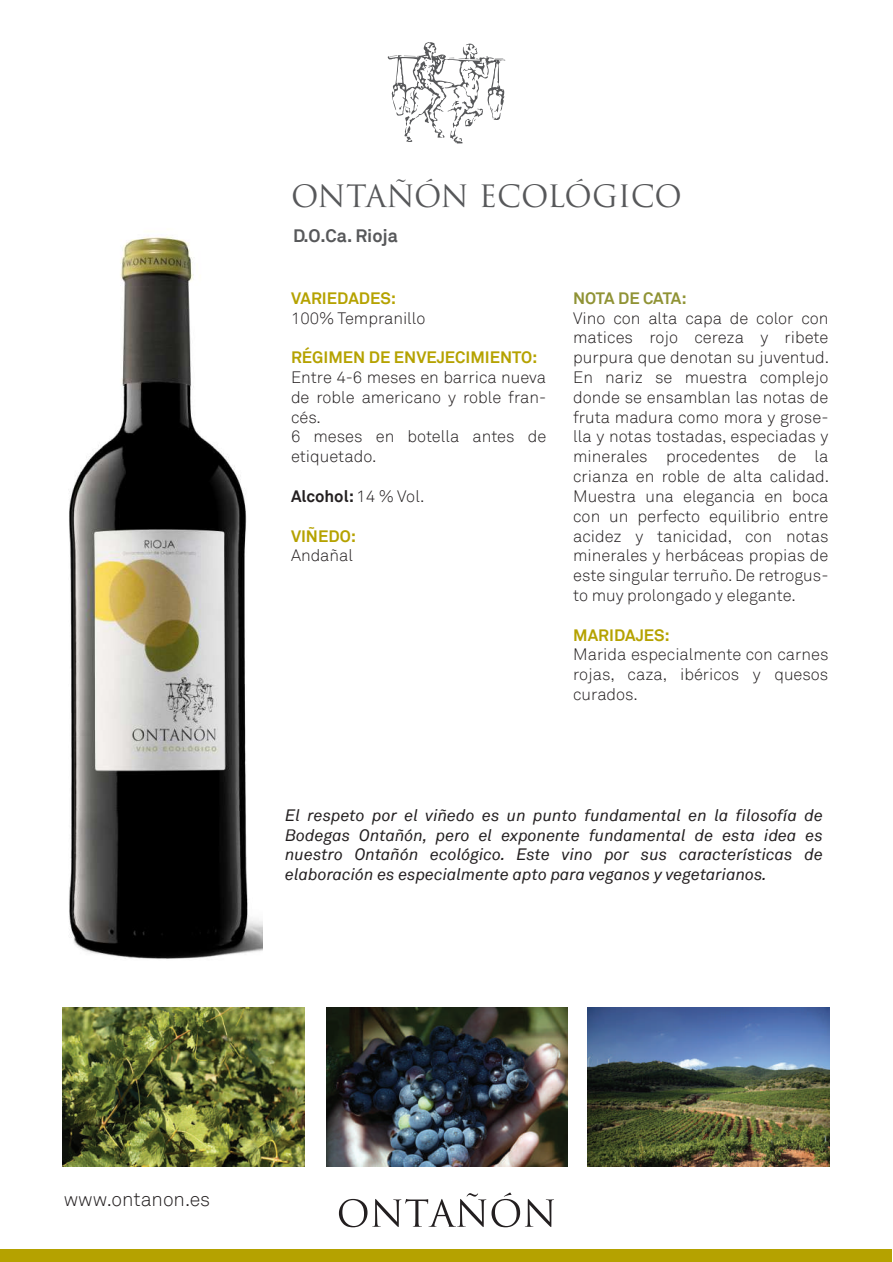
<style>
.page{position:relative;width:893px;height:1262px;background:#fff}
.page>*{position:absolute;margin:0;border:0;box-sizing:border-box;transform-origin:0 0}
.t1{font:30px "Trajan Pro";letter-spacing:-.015em;color:#57585a}
.t2{font:300 19.5px "Akkurat";color:#231f20}
.t3{font:700 18px "Akkurat";color:#57585a}
.t4{font:300 16.5px/19.8px "Akkurat";color:#231f20;text-align:justify}
.t5{font:italic 16.5px/19.8px "Akkurat";color:#231f20;text-align:justify}
.t6{font:700 16.5px "Akkurat";color:#b5a200}
.t7{font:700 16.5px "Akkurat";color:#231f20}
.t8{font:700 16.5px "Akkurat";letter-spacing:-.025em;color:#909335}
.s1{font-weight:300}
</style>
<div class="page">
<img style="left:62px;top:236px;width:200px;height:786px">
<img style="left:587px;top:1007px;width:242px;height:159px">
<img style="left:327px;top:1007px;width:240px;height:159px">
<img style="left:63px;top:1007px;width:242px;height:159px">
<div style="left:0;top:1249px;width:891px;height:13px;background:#b5a200"></div>
<svg style="left:339px;top:1192px;width:215px;height:35px"></svg>
<svg style="left:387px;top:42px;width:118px;height:101px"></svg>
<h1 class="t1" style="left:291px;top:177px;width:392px">ONTAÑÓN ECOLÓGICO</h1>
<p class="t3" style="left:293px;top:224px;width:106px">D.O.Ca. Rioja</p>
<p class="t6" style="left:291px;top:287px;width:107px">VARIEDADES:</p>
<p class="t4" style="left:291px;top:308px;width:136px">100% Tempranillo</p>
<p class="t6" style="left:291px;top:347px;width:248px">RÉGIMEN DE ENVEJECIMIENTO:</p>
<p class="t4" style="left:291px;top:368px;width:257px;text-align:left">Entre 4-6 meses en barrica nueva de roble americano y roble fran&shy;cés.<br>6 meses en botella antes de etiquetado.</p>
<p class="t7" style="left:291px;top:485px;width:135px">Alcohol: <span class="s1">14 % Vol.</span></p>
<p class="t6" style="left:291px;top:525px;width:67px">VIÑEDO:</p>
<p class="t4" style="left:291px;top:546px;width:64px">Andañal</p>
<p class="t8" style="left:573px;top:287px;width:115px">NOTA DE CATA:</p>
<p class="t4" style="left:573px;top:308px;width:257px">Vino con alta capa de color con matices rojo cereza y ribete purpura que denotan su juventud.<br>En nariz se muestra complejo donde se ensamblan las notas de fruta madura como mora y grose&shy;lla y notas tostadas, especiadas y minerales procedentes de la crianza en roble de alta calidad.<br>Muestra una elegancia en boca con un perfecto equilibrio entre acidez y tanicidad, con notas minerales y herbáceas propias de este singular terruño. De retrogus&shy;to muy prolongado y elegante.</p>
<p class="t6" style="left:573px;top:624px;width:98px">MARIDAJES:</p>
<p class="t4" style="left:573px;top:645px;width:257px">Marida especialmente con carnes rojas, caza, ibéricos y quesos curados.</p>
<p class="t5" style="left:285px;top:805px;width:539px">El respeto por el viñedo es un punto fundamental en la filosofía de Bodegas Ontañón, pero el exponente fundamental de esta idea es nuestro Ontañón ecológico. Este vino por sus características de elaboración es especialmente apto para veganos y vegetarianos.</p>
<p class="t2" style="left:64px;top:1187px;width:148px">www.ontanon.es</p>
</div>
